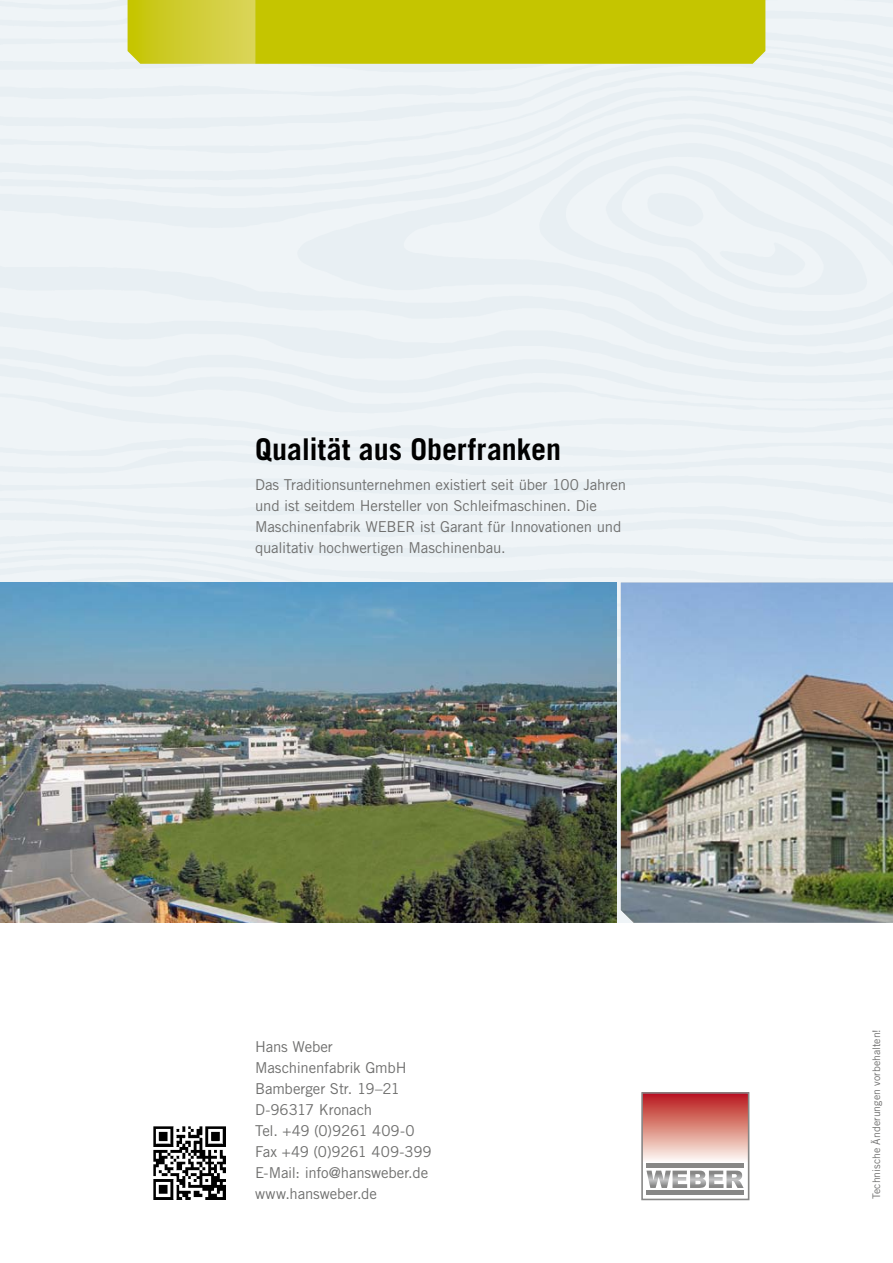
<style>
.page{position:relative;width:893px;height:1263px;background:#fff}
.page>*{position:absolute;margin:0;border:0;box-sizing:border-box;transform-origin:0 0}
.t1{font:700 30px "Trade Gothic LT Std";color:#000}
.t2{font:15px/21px "Trade Gothic LT Std";letter-spacing:-.01em;color:#6f6f6e}
.t3{font:10.5px "Trade Gothic LT Std";letter-spacing:.005em;color:#6f6f6e}
</style>
<div class="page">
<div style="left:0;top:0;width:893px;height:757px;background:#eff4f7"></div>
<img style="left:0;top:583px;width:617px;height:340px">
<img style="left:621px;top:583px;width:272px;height:340px">
<svg style="left:128px;top:0;width:637px;height:64px;background:#c7c60b"></svg>
<svg style="left:646px;top:1163px;width:98px;height:32px"></svg>
<div style="left:642px;top:1093px;width:107px;height:69px;background:linear-gradient(to bottom,#b81615,#fffdf0)"></div>
<div style="left:641px;top:1092px;width:108px;height:108px;border:2px solid #878786"></div>
<hr style="left:646px;top:1164px;width:98px;height:4px;background:#878786">
<hr style="left:646px;top:1190px;width:98px;height:4px;background:#878786">
<svg style="left:646px;top:1170px;width:98px;height:18px"></svg>
<img style="left:153px;top:1127px;width:72px;height:72px">
<h1 class="t1" style="left:255px;top:431px;width:307px">Qualität aus Oberfranken</h1>
<p class="t2" style="left:255px;top:474px;width:372px">Das Traditionsunternehmen existiert seit über 100 Jahren und ist seitdem Hersteller von Schleifmaschinen. Die Maschinenfabrik WEBER ist Garant für Innovationen und qualitativ hochwertigen Maschinenbau.</p>
<p class="t2" style="left:255px;top:1036px;width:178px">Hans Weber<br>Maschinenfabrik GmbH<br>Bamberger Str. 19–21<br>D-96317 Kronach<br>Tel. +49 (0)9261 409-0<br>Fax +49 (0)9261 409-399<br>E-Mail: info@hansweber.de www.hansweber.de</p>
<p class="t3" style="left:870px;top:1199px;width:172px;rotate:-90deg">Technische Änderungen vorbehalten!</p>
</div>
